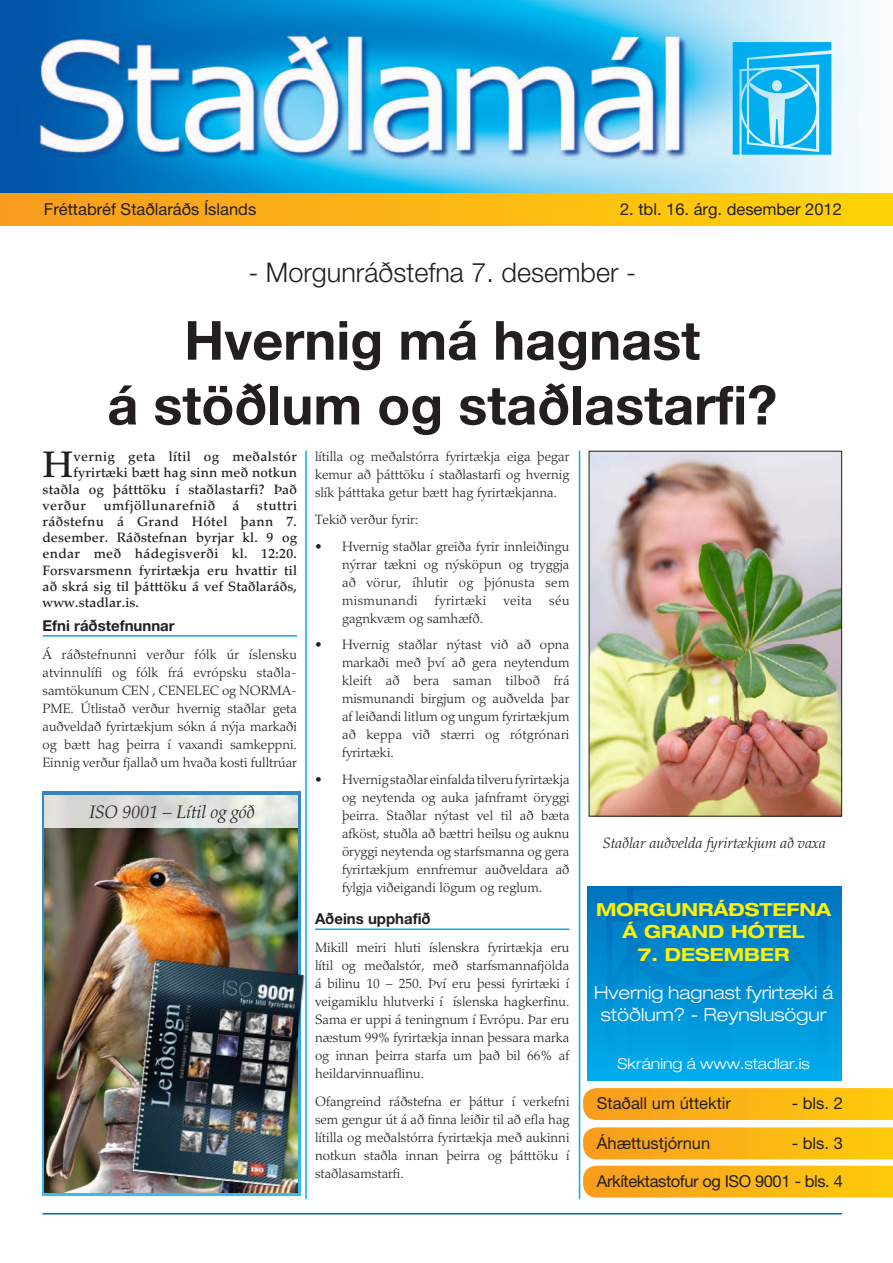
<style>
.page{position:relative;width:893px;height:1263px;background:#fff}
.page>*{position:absolute;margin:0;border:0;box-sizing:border-box;transform-origin:0 0}
.t1{font:700 54px/64.8px "Helvetica Neue IS";color:#231f20;text-align:center}
.t2{font:500 36.9px "Palatino IS";color:#231f20}
.t3{font:300 27px "Helvetica Neue IS";color:#231f20}
.t4{font:300 expanded 18px/21.6px "Helvetica Neue IS";color:#fff;text-align:center}
.t5{font:700 expanded 18px/22.5px "Helvetica Neue IS";color:#fff101}
.t6{font:italic 300 18px "Palatino IS";color:#231f20}
.t7{font:16.5px "Helvetica Neue IS";color:#231f20}
.t8{font:16.5px "Helvetica Neue IS";letter-spacing:-.025em;color:#231f20}
.t9{font:italic 300 15px "Palatino IS";color:#231f20}
.t10{font:700 15px "Helvetica Neue IS";color:#231f20}
.t11{font:300 expanded 15px "Helvetica Neue IS";color:#fff}
.t12{font:300 13.5px/18px "Palatino IS";color:#231f20;text-align:justify}
.t13{font:500 13.5px/16.2px "Palatino IS";letter-spacing:.02em;color:#231f20;text-align:justify}
.t14{font:300 13.5px "Palatino IS";letter-spacing:.025em;color:#231f20}
</style>
<div class="page">
<hr style="left:43px;top:1213px;width:799px;height:1px;background:#0166b3">
<img style="left:0;top:0;width:864px;height:193px">
<div style="left:0;top:193px;width:893px;height:32px;background:linear-gradient(to right,#f89c1f,#ffd307)"></div>
<svg style="left:733px;top:42px;width:98px;height:113px;background:#31bdf1"></svg>
<svg style="left:583px;top:1088px;width:310px;height:32px;background:#fbb418"></svg>
<svg style="left:583px;top:1127px;width:310px;height:32px;background:#fbb51a"></svg>
<svg style="left:583px;top:1166px;width:310px;height:31px;background:#fbb417"></svg>
<hr style="left:43px;top:635px;width:254px;height:1px;background:#00aeef">
<hr style="left:315px;top:928px;width:254px;height:2px;background:#00aeef">
<hr style="left:305px;top:451px;width:2px;height:748px;background:#00aeef">
<img style="left:591px;top:453px;width:249px;height:361px">
<hr style="left:579px;top:451px;width:1px;height:748px;background:#00aeef">
<svg style="left:43px;top:792px;width:258px;height:404px;background:#4092bc"></svg>
<img style="left:45px;top:828px;width:253px;height:364px">
<svg style="left:45px;top:795px;width:253px;height:33px;background:#dddfdb"></svg>
<img style="left:128px;top:954px;width:179px;height:237px">
<div style="left:588px;top:887px;width:254px;height:193px;background:linear-gradient(to bottom,#0071bb,#00aced)"></div>
<p class="t7" style="left:44px;top:199px;width:214px">Fréttabréf Sta›lará›s Íslands</p>
<p class="t7" style="left:620px;top:199px;width:223px">2. tbl. 16. árg. desember 2012</p>
<h3 class="t3" style="left:248px;top:256px;width:389px">- Morgunráðstefna 7. desember -</h3>
<h1 class="t1" style="left:107px;top:307px;width:671px">Hvernig má hagnast<br>á stöðlum og staðlastarfi?</h1>
<h2 class="t2" style="left:43px;top:443px;width:32px">H</h2>
<p class="t13" style="left:74px;top:449px;width:225px">vernig geta lítil og meðalstór</p>
<p class="t13" style="left:74px;top:465px;width:225px">fyrirtæki bætt hag sinn með notkun</p>
<p class="t13" style="left:43px;top:481px;width:256px">staðla og þátttöku í staðlastarfi? Það</p>
<p class="t13" style="left:43px;top:497px;width:45px">verður</p>
<p class="t13" style="left:103px;top:497px;width:113px">umfjöllunarefnið</p>
<p class="t13" style="left:233px;top:497px;width:9px">á</p>
<p class="t13" style="left:43px;top:497px;width:256px;text-indent:214px">stuttri ráðstefnu á Grand Hótel þann 7. desember. Ráðstefnan byrjar kl. 9 og endar með hádegisverði kl. 12:20.<br>Forsvarsmenn fyrirtækja eru hvattir til að skrá sig til þátttöku á vef Staðlaráðs, www.stadlar.is.</p>
<p class="t10" style="left:43px;top:616px;width:134px">Efni ráðstefnunnar</p>
<p class="t12" style="left:43px;top:645px;width:256px">Á ráðstefnunni verður fólk úr íslensku atvinnulífi og fólk frá evrópsku staðla&shy;samtökunum CEN , CENELEC og NORMA-PME. Útlistað verður hvernig staðlar geta auðveldað fyrirtækjum sókn á nýja markaði og bætt hag þeirra í vaxandi samkeppni.<br>Einnig verður fjallað um hvaða kosti fulltrúar</p>
<h3 class="t6" style="left:89px;top:801px;width:167px">ISO 9001 – Lítil og góð</h3>
<p class="t12" style="left:315px;top:447px;width:256px">lítilla og meðalstórra fyrirtækja eiga þegar kemur að þátttöku í staðlastarfi og hvernig slík þátttaka getur bætt hag fyrirtækjanna.</p>
<p class="t12" style="left:315px;top:511px;width:105px">Tekið verður fyrir:</p>
<p class="t12" style="left:342px;top:538px;width:229px;text-indent:-27px">• Hvernig staðlar greiða fyrir innleiðingu nýrrar tækni og nýsköpun og tryggja að vörur, íhlutir og þjónusta sem mismunandi</p>
<p class="t14" style="left:435px;top:592px;width:53px">fyrirtæki</p>
<p class="t12" style="left:503px;top:592px;width:30px">veita</p>
<p class="t12" style="left:549px;top:592px;width:22px">séu</p>
<p class="t12" style="left:342px;top:610px;width:143px">gagnkvæm og samhæfð.</p>
<p class="t12" style="left:342px;top:636px;width:229px;text-indent:-27px">• Hvernig staðlar nýtast við að opna markaði með því að gera neytendum kleift að bera saman tilboð frá mismunandi birgjum og auðvelda þar af leiðandi litlum og ungum fyrirtækjum að keppa við stærri og rótgrónari fyrirtæki.</p>
<p class="t12" style="left:342px;top:770px;width:229px;text-indent:-27px">• Hvernig staðlar einfalda tilveru fyrirtækja og neytenda og auka jafnframt öryggi þeirra. Staðlar nýtast vel til að bæta afköst, stuðla að bættri heilsu og auknu öryggi neytenda og starfsmanna og gera fyrirtækjum ennfremur auðveldara að fylgja viðeigandi lögum og reglum.</p>
<p class="t10" style="left:315px;top:910px;width:117px">Aðeins upphafið</p>
<p class="t12" style="left:315px;top:939px;width:256px">Mikill meiri hluti íslenskra fyrirtækja eru lítil og meðalstór, með starfsmannafjölda á bilinu 10 – 250. Því eru þessi fyrirtæki í veigamiklu hlutverki í íslenska hagkerfinu.<br>Sama er uppi á teningnum í Evrópu. Þar eru næstum 99% fyrirtækja innan þessara marka og innan þeirra starfa um það bil 66% af heildarvinnuaflinu.</p>
<p class="t12" style="left:315px;top:1092px;width:256px">Ofangreind ráðstefna er þáttur í verkefni sem gengur út á að finna leiðir til að efla hag lítilla og meðalstórra fyrirtækja með aukinni notkun staðla innan þeirra og þátttöku í staðlasamstarfi.</p>
<p class="t9" style="left:603px;top:834px;width:224px">Staðlar auðvelda fyrirtækjum að vaxa</p>
<h3 class="t5" style="left:623px;top:897px;width:210px;text-indent:-26px">MORGUNRÁÐSTEFNA<br>Á GRAN</h3>
<h3 class="t5" style="left:708px;top:920px;width:98px">D HÓTEL</h3>
<h3 class="t5" style="left:638px;top:942px;width:60px">7. DESEM</h3>
<h3 class="t5" style="left:744px;top:942px;width:31px">BER</h3>
<h3 class="t4" style="left:594px;top:982px;width:241px">Hvernig hagnast fyrirtæki á stöðlum? - Reynslusögur</h3>
<p class="t11" style="left:618px;top:1055px;width:194px">Skráning á www.stadlar.is</p>
<p class="t7" style="left:597px;top:1094px;width:136px">Staðall um úttektir</p>
<p class="t7" style="left:792px;top:1094px;width:53px">- bls. 2</p>
<p class="t7" style="left:597px;top:1133px;width:115px">Áhættustjórnun</p>
<p class="t7" style="left:792px;top:1133px;width:53px">- bls. 3</p>
<p class="t8" style="left:597px;top:1171px;width:247px">Arkítektastofur og ISO 9001 - bls. 4</p>
</div>
